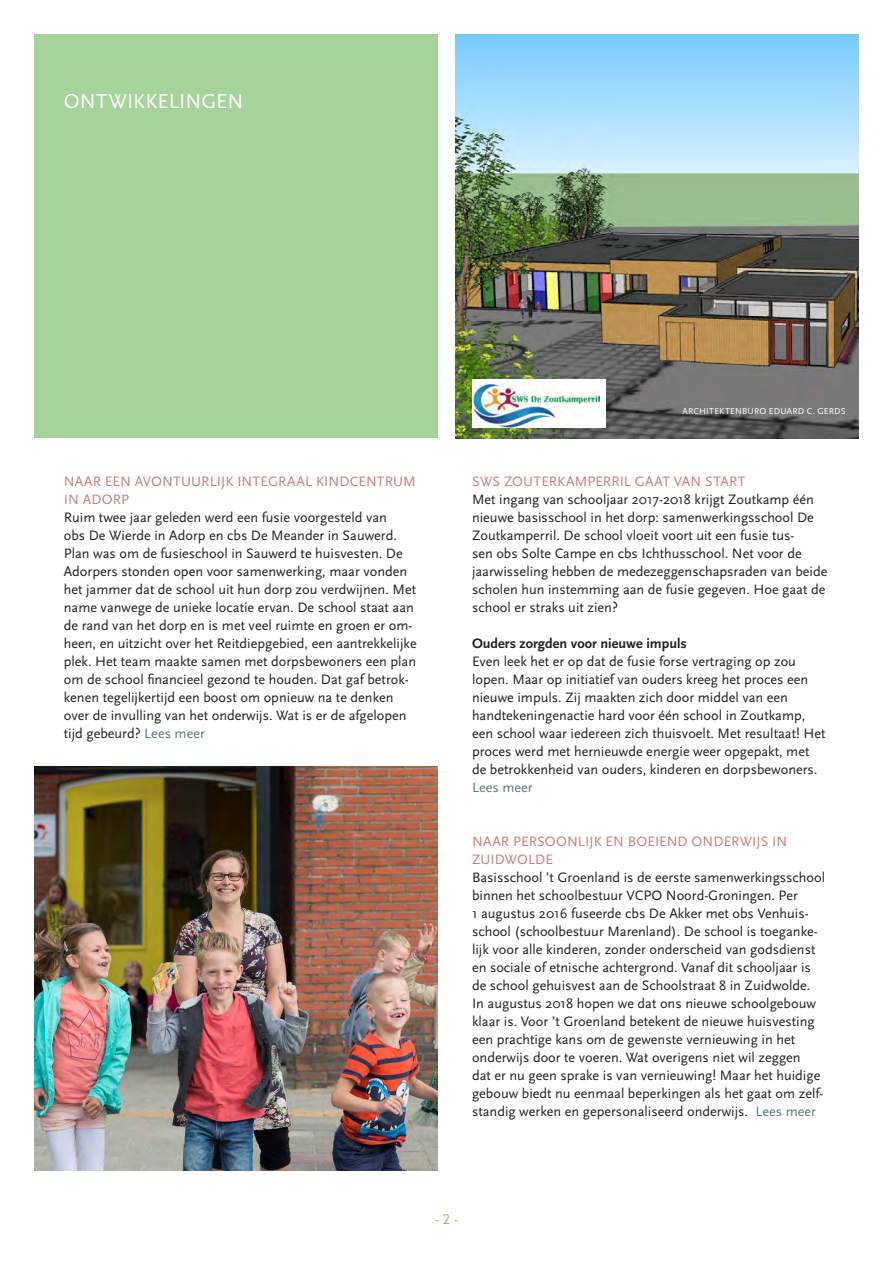
<style>
.page{position:relative;width:893px;height:1263px;background:#fff}
.page>*{position:absolute;margin:0;border:0;box-sizing:border-box;transform-origin:0 0}
.kleine_kop{font:21px "Scala Sans";letter-spacing:.01em;color:#fff}
.kop{font:15px "Scala Sans Caps";color:#b1b579}
.t1{font:14.25px/18px "Scala Sans";color:#231f20}
.kleine_kop-2{font:14.25px/18px "Scala Sans";letter-spacing:.005em;color:#ca7d80}
.t2{font:700 14.25px "Scala Sans";color:#231f20}
.kleine_kop-3{font:9px "Scala Sans";letter-spacing:.02em;color:#fff}
.s1{color:#587a7b}
</style>
<div class="page">
<img style="left:455px;top:34px;width:404px;height:404px">
<div style="left:34px;top:34px;width:404px;height:404px;background:#a5d399"></div>
<img style="left:34px;top:767px;width:404px;height:404px">
<div style="left:472px;top:380px;width:133px;height:48px;background:#fff"></div>
<img style="left:472px;top:383px;width:128px;height:45px">
<p class="kleine_kop" style="left:64px;top:90px;width:181px">ONTWIKKELINGEN</p>
<p class="kleine_kop-2" style="left:64px;top:473px;width:353px">NAAR EEN AVONTUURLIJK INTEGRAAL KINDCENTRUM<br>IN ADORP</p>
<p class="t1" style="left:64px;top:509px;width:354px">Ruim twee jaar geleden werd een fusie voorgesteld van<br>obs De Wierde in Adorp en cbs De Meander in Sauwerd.<br>Plan was om de fusieschool in Sauwerd te huisvesten. De Adorpers stonden open voor samenwerking, maar vonden het jammer dat de school uit hun dorp zou verdwijnen. Met name vanwege de unieke locatie ervan. De school staat aan de rand van het dorp en is met veel ruimte en groen er om&shy;heen, en uitzicht over het Reitdiepgebied, een aantrekkelijke plek. Het team maakte samen met dorpsbewoners een plan om de school financieel gezond te houden. Dat gaf betrok&shy;kenen tegelijkertijd een boost om opnieuw na te denken over de invulling van het onderwijs. Wat is er de afgelopen tijd gebeurd? <span class="s1">Lees meer</span></p>
<p class="kleine_kop-3" style="left:682px;top:406px;width:165px">ARCHITEKTENBURO EDUARD C. GERDS</p>
<p class="kleine_kop-2" style="left:472px;top:473px;width:275px">SWS ZOUTERKAMPERRIL GAAT VAN START</p>
<p class="t1" style="left:472px;top:491px;width:357px">Met ingang van schooljaar 2017-2018 krijgt Zoutkamp één nieuwe basisschool in het dorp: samenwerkingsschool De Zoutkamperril. De school vloeit voort uit een fusie tus-<br>sen obs Solte Campe en cbs Ichthusschool. Net voor de jaarwisseling hebben de medezeggenschapsraden van beide scholen hun instemming aan de fusie gegeven. Hoe gaat de school er straks uit zien?</p>
<p class="t2" style="left:472px;top:636px;width:216px">Ouders zorgden voor nieuwe impuls</p>
<p class="t1" style="left:472px;top:653px;width:355px">Even leek het er op dat de fusie forse vertraging op zou lopen. Maar op initiatief van ouders kreeg het proces een nieuwe impuls. Zij maakten zich door middel van een handtekeningenactie hard voor één school in Zoutkamp, een school waar iedereen zich thuisvoelt. Met resultaat! Het proces werd met hernieuwde energie weer opgepakt, met de betrokkenheid van ouders, kinderen en dorpsbewoners.<br><span class="s1">Lees meer</span></p>
<p class="kleine_kop-2" style="left:472px;top:833px;width:317px">NAAR PERSOONLIJK EN BOEIEND ONDERWIJS IN</p>
<p class="kleine_kop-2" style="left:472px;top:851px;width:83px">ZUIDWOLDE</p>
<p class="t1" style="left:472px;top:869px;width:355px">Basisschool ’t Groenland is de eerste samenwerkingsschool binnen het schoolbestuur VCPO Noord-Groningen. Per</p>
<p class="t1" style="left:472px;top:905px;width:353px">1 augustus 2016 fuseerde cbs De Akker met obs Venhuis&shy;school (schoolbestuur Marenland). De school is toeganke&shy;lijk voor alle kinderen, zonder onderscheid van godsdienst en sociale of etnische achtergrond. Vanaf dit schooljaar is de school gehuisvest aan de Schoolstraat 8 in Zuidwolde.<br>In augustus 2018 hopen we dat ons nieuwe schoolgebouw klaar is. Voor ’t Groenland betekent de nieuwe huisvesting een prachtige kans om de gewenste vernieuwing in het onderwijs door te voeren. Wat overigens niet wil zeggen<br>dat er nu geen sprake is van vernieuwing! Maar het huidige gebouw biedt nu eenmaal beperkingen als het gaat om zelf&shy;standig werken en gepersonaliseerd onderwijs. <span class="s1">Lees meer</span></p>
<p class="kop" style="left:435px;top:1211px;width:25px">-2-</p>
</div>
